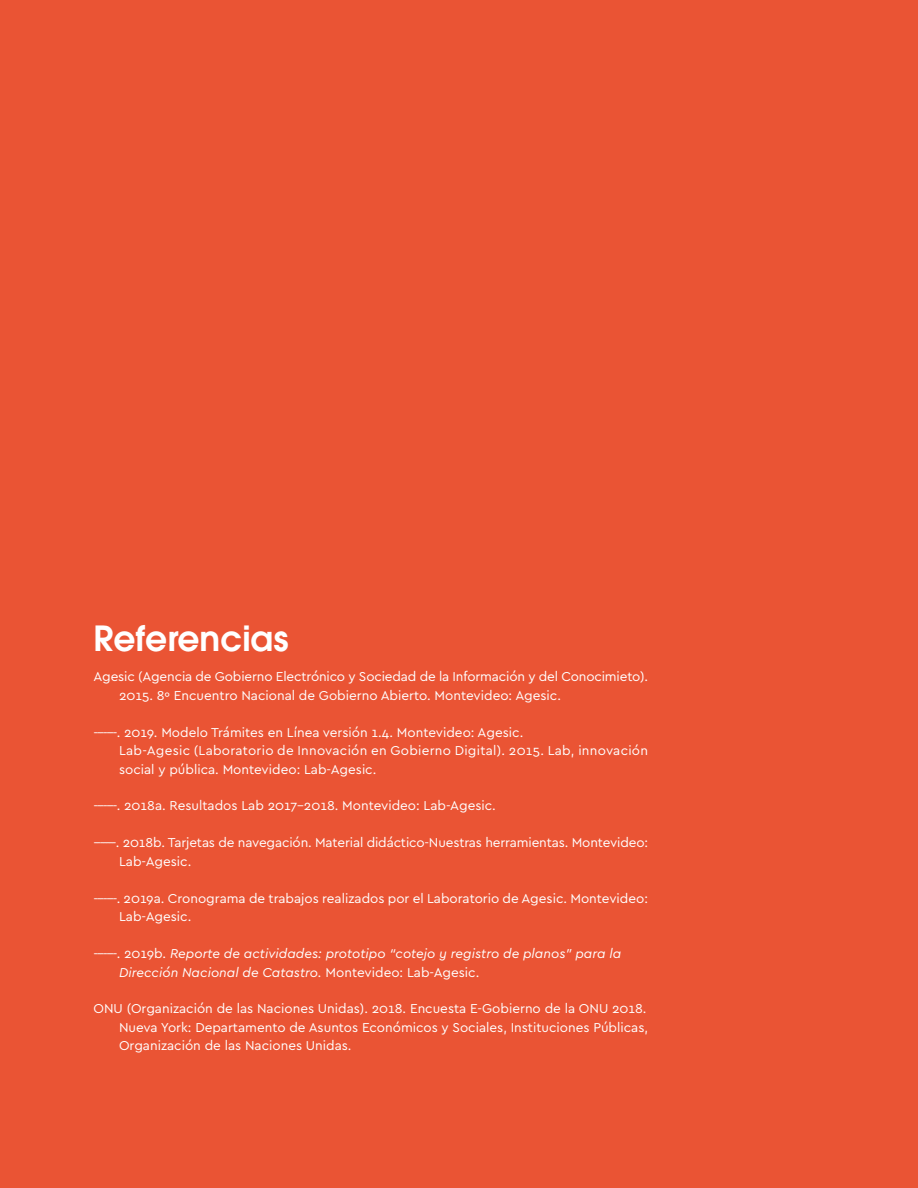
<style>
.page{position:relative;width:918px;height:1188px;background:#ea5434}
.page>*{position:absolute;margin:0;border:0;box-sizing:border-box;transform-origin:0 0}
.t1{font:600 34.5px "ITC Avant Garde Pro";color:#fff}
.t2{font:13.5px/18.5px "Cera PRO";color:#fff}
.t3{font:italic 13.5px/18.5px "Cera PRO";color:#fff}
.s1{font-style:normal}
</style>
<div class="page">
<h1 class="t1" style="left:94px;top:616px;width:197px">Referencias</h1>
<p class="t2" style="left:119px;top:667px;width:531px;text-indent:-26px">Agesic (Agencia de Gobierno Electrónico y Sociedad de la Información y del Conocimieto).<br>2015. 8º Encuentro Nacional de Gobierno Abierto. Montevideo: Agesic.</p>
<p class="t2" style="left:119px;top:722px;width:531px;text-indent:-26px">-------. 2019. Modelo Trámites en Línea versión 1.4. Montevideo: Agesic.<br>Lab-Agesic (Laboratorio de Innovación en Gobierno Digital). 2015. Lab, innovación social y pública. Montevideo: Lab-Agesic.</p>
<p class="t2" style="left:94px;top:796px;width:404px">-------. 2018a. Resultados Lab 2017-2018. Montevideo: Lab-Agesic.</p>
<p class="t2" style="left:119px;top:833px;width:531px;text-indent:-26px">-------. 2018b. Tarjetas de navegación. Material didáctico-Nuestras herramientas. Montevideo:<br>Lab-Agesic.</p>
<p class="t2" style="left:119px;top:888px;width:531px;text-indent:-26px">-------. 2019a. Cronograma de trabajos realizados por el Laboratorio de Agesic. Montevideo:<br>Lab-Agesic.</p>
<p class="t3" style="left:119px;top:944px;width:504px;text-indent:-26px"><span class="s1">-------. 2019b.</span> Reporte de actividades: prototipo “cotejo y registro de planos” para la<br>Dirección Nacional de Catastro. <span class="s1">Montevideo: Lab-Agesic.</span></p>
<p class="t2" style="left:119px;top:999px;width:531px;text-align:justify;text-indent:-26px">ONU (Organización de las Naciones Unidas). 2018. Encuesta E-Gobierno de la ONU 2018.<br>Nueva York: Departamento de Asuntos Económicos y Sociales, Instituciones Públicas, Organización de las Naciones Unidas.</p>
</div>
